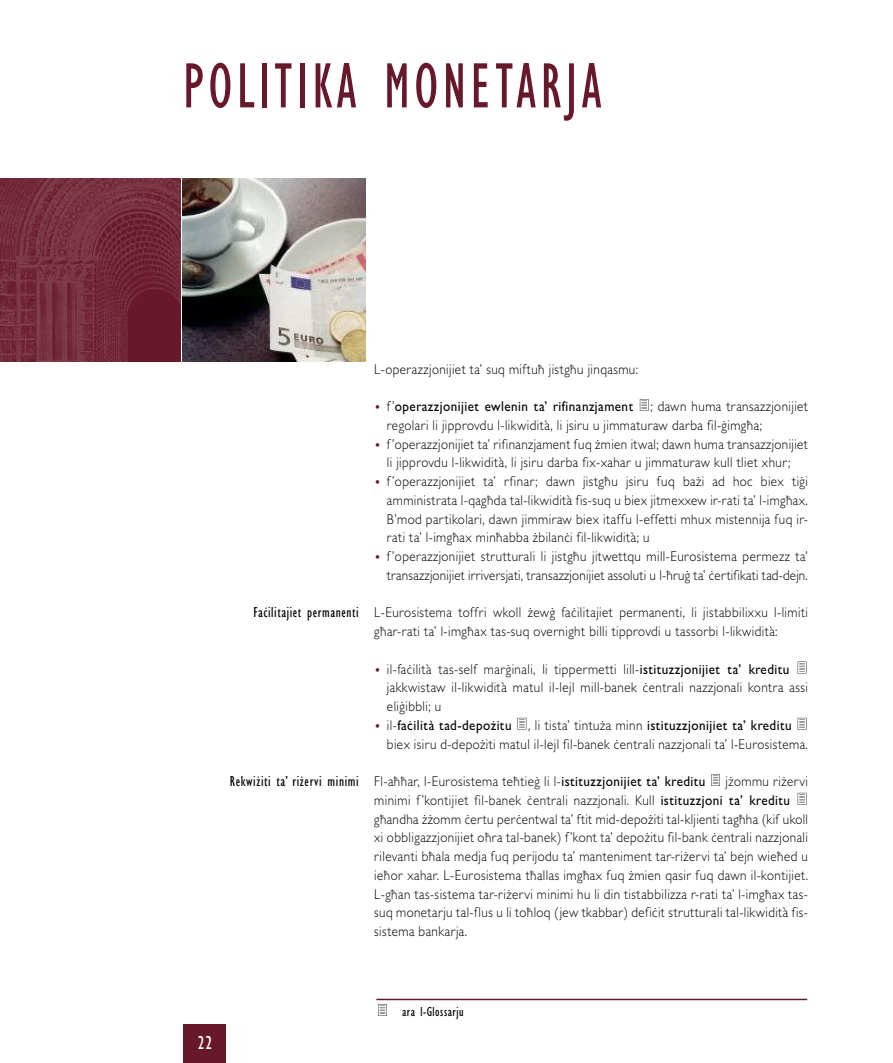
<style>
.page{position:relative;width:893px;height:1063px;background:#fff}
.page>*{position:absolute;margin:0;border:0;box-sizing:border-box;transform-origin:0 0}
.t1{font:condensed 66px "Gill Sans MT Pro";letter-spacing:.08em;color:#67182a;scale:.85 1}
.t2{font:condensed 15px "Gill Sans MT Pro";letter-spacing:.045em;color:#000;scale:.95 1}
.t3{font:300 14.25px/18.8px "Gill Sans MT Pro";letter-spacing:.035em;color:#000;scale:.92 1}
.t4{font:300 14.25px/18.8px "Gill Sans MT Pro";letter-spacing:.015em;color:#000;text-align:right;scale:.92 1}
.t5{font:condensed 13.5px "Gill Sans";letter-spacing:.045em;color:#000;scale:.95 1}
.s1{font-family:"Gill Sans";font-size:15px;color:#67182a}
.s2{font-weight:500}
</style>
<div class="page">
<svg style="left:711px;top:774px;width:9px;height:12px"></svg>
<svg style="left:798px;top:793px;width:8px;height:12px"></svg>
<svg style="left:798px;top:718px;width:8px;height:12px"></svg>
<svg style="left:518px;top:718px;width:8px;height:12px"></svg>
<svg style="left:798px;top:662px;width:8px;height:12px"></svg>
<svg style="left:640px;top:399px;width:9px;height:12px"></svg>
<div style="left:183px;top:1025px;width:43px;height:38px;background:#67182a"></div>
<img style="left:0;top:178px;width:181px;height:183px">
<img style="left:183px;top:178px;width:183px;height:183px">
<hr style="left:376px;top:999px;width:431px;height:1px;background:#67182a">
<svg style="left:378px;top:1004px;width:9px;height:12px"></svg>
<h1 class="t1" style="left:183px;top:60px;width:494px">PolItIKa monetarja</h1>
<p class="t2" style="left:253px;top:607px;width:112px">Faċilitajiet permanenti</p>
<p class="t2" style="left:230px;top:775px;width:137px">rekwiżiti ta’ riżervi minimi</p>
<p class="t3" style="left:374px;top:361px;width:288px">L-operazzjonijiet ta’ suq miftuħ jistgħu jinqasmu:</p>
<p class="t3" style="left:387px;top:398px;width:459px;text-indent:-13px"><span class="s1">•</span> f’<span class="s2">operazzjonijiet ewlenin ta’ rifinanzjament</span> ; dawn huma transazzjonijiet regolari li jipprovdu l-likwidità, li jsiru u jimmaturaw darba fil-ġimgħa;</p>
<p class="t3" style="left:374px;top:436px;width:473px;text-align:center"><span class="s1">•</span> f’operazzjonijiet ta’ rifinanzjament fuq żmien itwal; dawn huma transazzjonijiet li jipprovdu l-likwidità, li jsiru darba fix-xahar u jimmaturaw kull tliet xhur;</p>
<p class="t3" style="left:387px;top:473px;width:459px;text-align:justify;text-indent:-13px"><span class="s1">•</span> f’operazzjonijiet ta’ rfinar; dawn jistgħu jsiru fuq bażi ad hoc biex tiġi amministrata l-qagħda tal-likwidità fis-suq u biex jitmexxew ir-rati ta’ l-imgħax.<br>B’mod partikolari, dawn jimmiraw biex itaffu l-effetti mhux mistennija fuq ir&shy;rati ta’ l-imgħax minħabba żbilanċi fil-likwidità; u</p>
<p class="t4" style="left:374px;top:548px;width:473px"><span class="s1">•</span> f’operazzjonijiet strutturali li jistgħu jitwettqu mill-Eurosistema permezz ta’ transazzjonijiet irriversjati, transazzjonijiet assoluti u l-ħruġ ta’ ċertifikati tad-dejn.</p>
<p class="t3" style="left:374px;top:604px;width:473px">L-Eurosistema toffri wkoll żewġ faċilitajiet permanenti, li jistabbilixxu l-limiti għar-rati ta’ l-imgħax tas-suq overnight billi tipprovdi u tassorbi l-likwidità:</p>
<p class="t3" style="left:387px;top:661px;width:459px;text-indent:-13px"><span class="s1">•</span> il-faċilità tas-self marġinali, li tippermetti lill-<span class="s2">istituzzjonijiet ta’ kreditu </span>jakkwistaw il-likwidità matul il-lejl mill-banek ċentrali nazzjonali kontra assi eliġibbli; u</p>
<p class="t3" style="left:387px;top:717px;width:459px;text-indent:-13px"><span class="s1">•</span> il-<span class="s2">faċilità tad-depożitu</span> , li tista’ tintuża minn <span class="s2">istituzzjonijiet ta’ kreditu </span>biex isiru d-depożiti matul il-lejl fil-banek ċentrali nazzjonali ta’ l-Eurosistema.</p>
<p class="t3" style="left:374px;top:773px;width:362px">Fl-aħħar, l-Eurosistema teħtieġ li l-<span class="s2">istituzzjonijiet ta’ kreditu</span></p>
<p class="t3" style="left:374px;top:773px;width:473px;text-indent:351px">jżommu riżervi minimi f’kontijiet fil-banek ċentrali nazzjonali. Kull <span class="s2">istituzzjoni ta’ kreditu </span>għandha żżomm ċertu perċentwal ta’ ftit mid-depożiti tal-kljienti tagħha (kif ukoll xi obbligazzjonijiet oħra tal-banek) f’kont ta’ depożitu fil-bank ċentrali nazzjonali rilevanti bħala medja fuq perijodu ta’ manteniment tar-riżervi ta’ bejn wieħed u ieħor xahar. L-Eurosistema tħallas imgħax fuq żmien qasir fuq dawn il-kontijiet.<br>L-għan tas-sistema tar-riżervi minimi hu li din tistabbilizza r-rati ta’ l-imgħax tas&shy;suq monetarju tal-flus u li toħloq (jew tkabbar) defiċit strutturali tal-likwidità fis&shy;sistema bankarja.</p>
<p class="t5" style="left:402px;top:1006px;width:66px">ara l-Glossarju</p>
</div>
